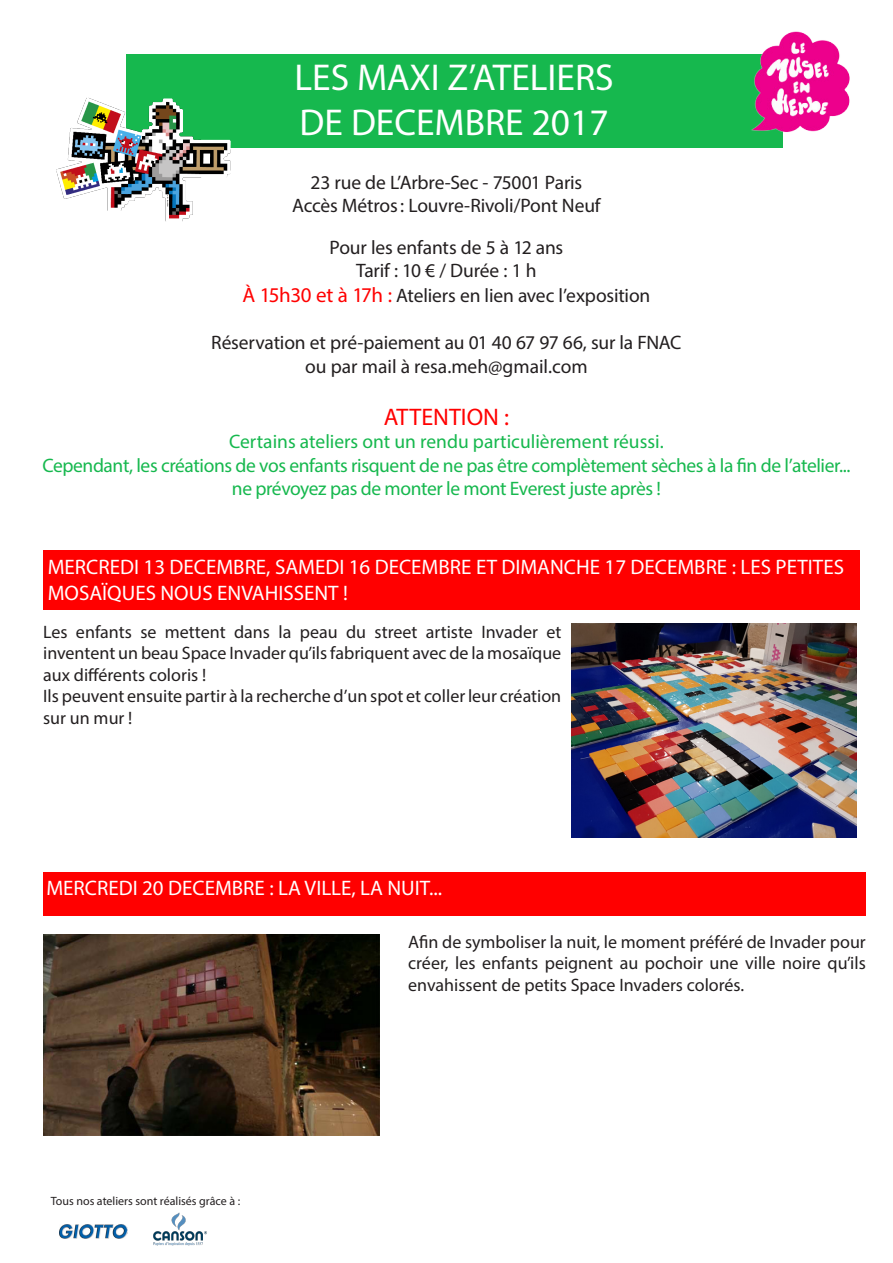
<style>
.page{position:relative;width:893px;height:1263px;background:#fff}
.page>*{position:absolute;margin:0;border:0;box-sizing:border-box;transform-origin:0 0}
.t1{font:37.5px "Myriad Pro";color:#fff}
.t2{font:24px "Myriad Pro";color:#f00}
.t3{font:21px/25.2px "Myriad Pro";color:#fff}
.t4{font:19.5px "Myriad Pro";letter-spacing:-.005em;color:#231f20}
.t5{font:19.5px/23.4px "Myriad Pro";letter-spacing:-.02em;color:#16b84e;text-align:center}
.t6{font:19.5px "Myriad Pro";color:#16b84e}
.t7{font:18px/21.6px "Myriad Pro";color:#231f20;text-align:justify}
.t8{font:12px "Myriad Pro";color:#231f20}
.s1{font-size:21px;color:#f00}
</style>
<div class="page">
<img style="left:153px;top:1212px;width:54px;height:34px">
<img style="left:59px;top:1224px;width:68px;height:14px">
<div style="left:126px;top:54px;width:656px;height:94px;background:#16b84e"></div>
<img style="left:56px;top:98px;width:175px;height:124px">
<img style="left:751px;top:31px;width:99px;height:105px">
<div style="left:43px;top:872px;width:823px;height:44px;background:#f00"></div>
<div style="left:43px;top:550px;width:816px;height:60px;background:#f00"></div>
<img style="left:571px;top:623px;width:286px;height:214px">
<img style="left:43px;top:934px;width:336px;height:202px">
<p class="t1" style="left:295px;top:54px;width:321px">LES MAXI Z’ATELIERS</p>
<p class="t1" style="left:300px;top:99px;width:310px">DE DECEMBRE 2017</p>
<p class="t4" style="left:311px;top:170px;width:273px">23 rue de L’Arbre-Sec - 75001 Paris</p>
<p class="t4" style="left:292px;top:194px;width:310px">Accès Métros: Louvre-Rivoli/Pont Neuf</p>
<p class="t4" style="left:330px;top:235px;width:235px">Pour les enfants de 5 à 12 ans</p>
<p class="t4" style="left:356px;top:259px;width:182px">Tarif : 10 € / Durée : 1 h</p>
<p class="t4" style="left:242px;top:284px;width:410px"><span class="s1">À 15h30 et à 17h :</span> Ateliers en lien avec l’exposition</p>
<p class="t4" style="left:211px;top:331px;width:472px">Réservation et pré-paiement au 01 40 67 97 66, sur la FNAC</p>
<p class="t4" style="left:305px;top:354px;width:284px">ou par mail à resa.meh@gmail.com</p>
<p class="t2" style="left:384px;top:402px;width:127px">ATTENTION :</p>
<p class="t6" style="left:229px;top:430px;width:436px">Certains ateliers ont un rendu particulièrement réussi.</p>
<p class="t5" style="left:42px;top:453px;width:809px">Cependant, les créations de vos enfants risquent de ne pas être complètement sèches à la fin de l’atelier... ne prévoyez pas de monter le mont Everest juste après !</p>
<p class="t3" style="left:48px;top:554px;width:798px">MERCREDI 13 DECEMBRE, SAMEDI 16 DECEMBRE ET DIMANCHE 17 DECEMBRE : LES PETITES<br>MOSAÏQUES NOUS ENVAHISSENT !</p>
<p class="t7" style="left:43px;top:620px;width:520px">Les enfants se mettent dans la peau du street artiste Invader et inventent un beau Space Invader qu’ils fabriquent avec de la mosaïque aux différents coloris !</p>
<p class="t7" style="left:43px;top:685px;width:520px">Ils peuvent ensuite partir à la recherche d’un spot et coller leur création sur un mur !</p>
<p class="t3" style="left:46px;top:875px;width:397px">MERCREDI 20 DECEMBRE : LA VILLE, LA NUIT...</p>
<p class="t7" style="left:408px;top:930px;width:459px">Afin de symboliser la nuit, le moment préféré de Invader pour créer, les enfants peignent au pochoir une ville noire qu’ils envahissent de petits Space Invaders colorés.</p>
<p class="t8" style="left:51px;top:1193px;width:191px">Tous nos ateliers sont réalisés grâce à :</p>
</div>
